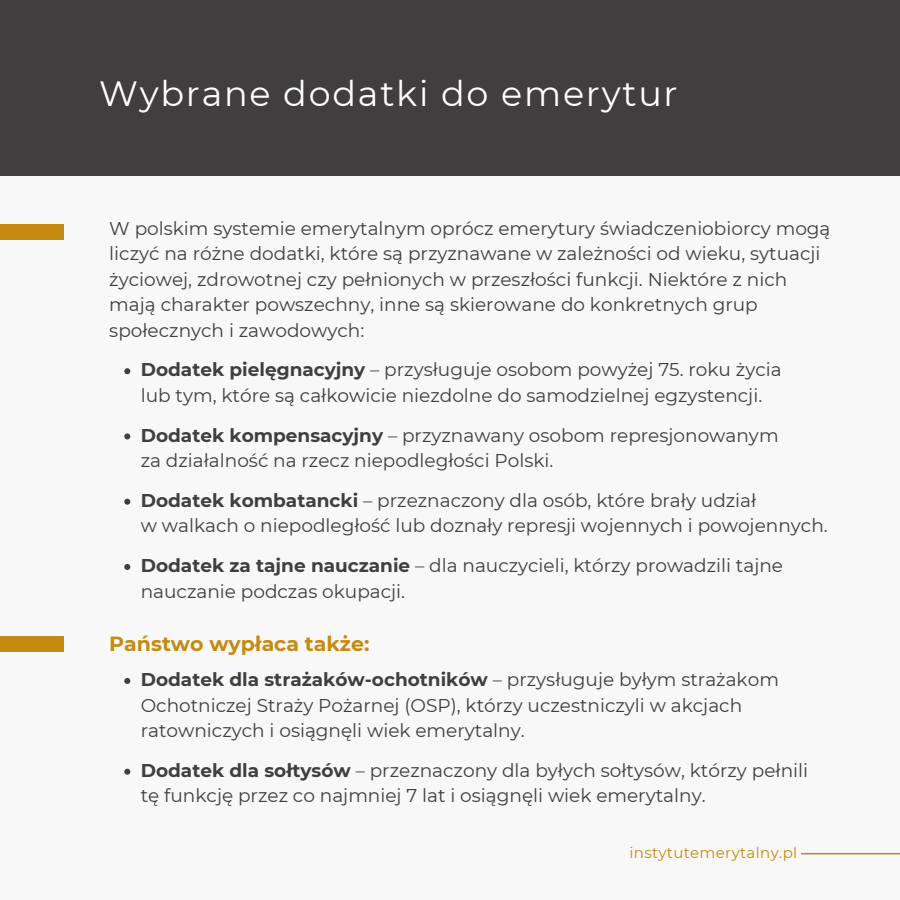
<style>
.page{position:relative;width:900px;height:900px;background:#f8f8f8}
.page>*{position:absolute;margin:0;border:0;box-sizing:border-box;transform-origin:0 0}
.t1{font:35px "Montserrat";letter-spacing:.05em;color:#fff}
.t2{font:700 20.5px "Montserrat";color:#c48b10}
.t3{font:18.5px/25.5px "Montserrat";color:#403e3e}
.t4{font:15px "Montserrat";letter-spacing:.025em;color:#c48b10}
.s1{font-weight:700}
</style>
<div class="page">
<hr style="left:802px;top:853px;width:98px;height:1px;background:#c48b10">
<div style="left:0;top:0;width:900px;height:175px;background:#403e3e"></div>
<svg style="left:124px;top:368px;width:6px;height:6px"></svg>
<svg style="left:124px;top:433px;width:6px;height:6px"></svg>
<svg style="left:124px;top:499px;width:6px;height:6px"></svg>
<svg style="left:124px;top:564px;width:6px;height:6px"></svg>
<svg style="left:124px;top:678px;width:6px;height:6px"></svg>
<svg style="left:124px;top:769px;width:6px;height:6px"></svg>
<div style="left:0;top:224px;width:64px;height:16px;background:#c48b10"></div>
<div style="left:0;top:636px;width:64px;height:16px;background:#c48b10"></div>
<p class="t1" style="left:99px;top:72px;width:580px">Wybrane dodatki do emerytur</p>
<h1 class="t3" style="left:109px;top:215px;width:723px">W polskim systemie emerytalnym oprócz emerytury świadczeniobiorcy mogą liczyć na różne dodatki, które są przyznawane w zależności od wieku, sytuacji życiowej, zdrowotnej czy pełnionych w przeszłości funkcji. Niektóre z nich mają charakter powszechny, inne są skierowane do konkretnych grup społecznych i zawodowych:</h1>
<p class="t3" style="left:141px;top:357px;width:642px"><span class="s1">Dodatek pielęgnacyjny</span> – przysługuje osobom powyżej 75. roku życia lub tym, które są całkowicie niezdolne do samodzielnej egzystencji.</p>
<p class="t3" style="left:141px;top:422px;width:639px"><span class="s1">Dodatek kompensacyjny</span> – przyznawany osobom represjonowanym za działalność na rzecz niepodległości Polski.</p>
<p class="t3" style="left:141px;top:488px;width:689px"><span class="s1">Dodatek kombatancki</span> – przeznaczony dla osób, które brały udział<br>w walkach o niepodległość lub doznały represji wojennych i powojennych.</p>
<p class="t3" style="left:141px;top:553px;width:644px"><span class="s1">Dodatek za tajne nauczanie</span> – dla nauczycieli, którzy prowadzili tajne nauczanie podczas okupacji.</p>
<p class="t2" style="left:109px;top:631px;width:262px">Państwo wypłaca także:</p>
<h2 class="t3" style="left:141px;top:667px;width:640px"><span class="s1">Dodatek dla strażaków-ochotników</span> – przysługuje byłym strażakom<br>Ochotniczej Straży Pożarnej (OSP), którzy uczestniczyli w akcjach ratowniczych i osiągnęli wiek emerytalny.</h2>
<p class="t3" style="left:141px;top:758px;width:669px"><span class="s1">Dodatek dla sołtysów</span> – przeznaczony dla byłych sołtysów, którzy pełnili tę funkcję przez co najmniej 7 lat i osiągnęli wiek emerytalny.</p>
<p class="t4" style="left:629px;top:844px;width:169px">instytutemerytalny.pl</p>
</div>
